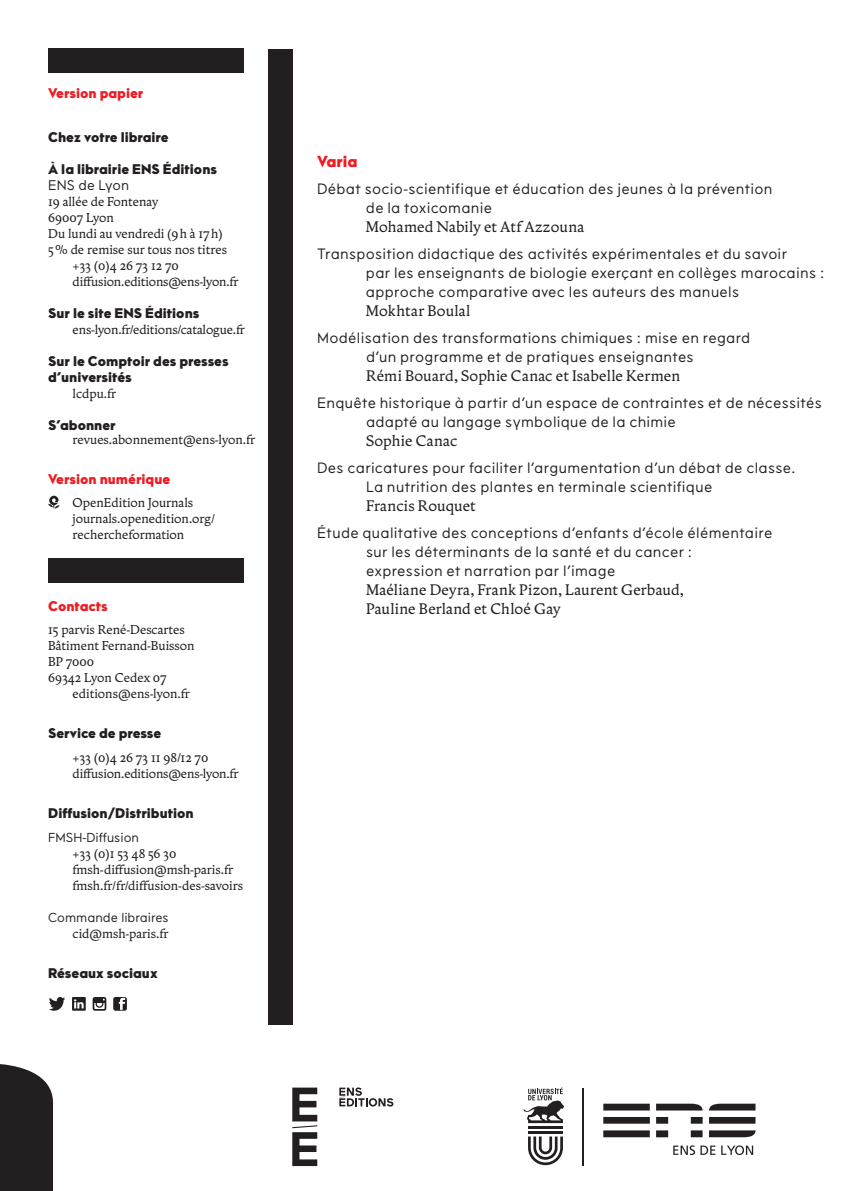
<style>
.page{position:relative;width:842px;height:1191px;background:#fff}
.page>*{position:absolute;margin:0;border:0;box-sizing:border-box;transform-origin:0 0}
.t1{font:16px "Maax ENS Black";color:#ee1d23}
.t2{font:15px/19px "Maax ENS";letter-spacing:.02em;color:#231f20}
.t3{font:15px/19px "Zenith ENS400 os 20";letter-spacing:.01em;color:#231f20}
.t4{font:14px/16px "Maax ENS Black";color:#231f20}
.t5{font:14px "Maax ENS Black";color:#ee1d23}
.t6{font:14px "Maax ENS";color:#231f20}
.t7{font:13px "Maax ENS";color:#231f20}
.t8{font:12.6px/16px "Zenith ENS400 os 20";color:#231f20}
</style>
<div class="page">
<svg style="left:528px;top:1136px;width:35px;height:29px"></svg>
<hr style="left:528px;top:1131px;width:35px;height:2px;background:#231f20">
<hr style="left:528px;top:1125px;width:35px;height:3px;background:#231f20">
<svg style="left:523px;top:1087px;width:41px;height:36px"></svg>
<hr style="left:582px;top:1088px;width:1px;height:78px;background:#231f20">
<svg style="left:603px;top:1103px;width:47px;height:34px"></svg>
<svg style="left:656px;top:1103px;width:47px;height:34px"></svg>
<svg style="left:709px;top:1103px;width:46px;height:34px"></svg>
<svg style="left:673px;top:1145px;width:42px;height:10px"></svg>
<svg style="left:721px;top:1145px;width:32px;height:10px"></svg>
<svg style="left:292px;top:1087px;width:25px;height:79px"></svg>
<svg style="left:339px;top:1087px;width:54px;height:19px"></svg>
<svg style="left:48px;top:496px;width:12px;height:12px"></svg>
<svg style="left:49px;top:997px;width:16px;height:13px"></svg>
<svg style="left:113px;top:997px;width:14px;height:13px"></svg>
<svg style="left:72px;top:997px;width:14px;height:13px"></svg>
<svg style="left:74px;top:999px;width:10px;height:9px"></svg>
<svg style="left:93px;top:997px;width:13px;height:13px"></svg>
<div style="left:268px;top:49px;width:25px;height:975px;background:#231f20"></div>
<svg style="left:0;top:1064px;width:53px;height:127px"></svg>
<div style="left:49px;top:49px;width:195px;height:24px;background:#231f20"></div>
<div style="left:49px;top:558px;width:195px;height:24px;background:#231f20"></div>
<p class="t5" style="left:48px;top:83px;width:97px">Version papier</p>
<p class="t4" style="left:48px;top:130px;width:122px">Chez votre libraire</p>
<p class="t4" style="left:48px;top:162px;width:171px">À la librairie ENS Éditions</p>
<p class="t6" style="left:48px;top:176px;width:82px">ENS de Lyon</p>
<p class="t8" style="left:48px;top:194px;width:112px">19 allée de Fontenay</p>
<p class="t8" style="left:48px;top:210px;width:67px">69007 Lyon</p>
<p class="t8" style="left:48px;top:226px;width:176px">Du lundi au vendredi (9 h à 17 h)</p>
<p class="t8" style="left:48px;top:242px;width:180px">5 % de remise sur tous nos titres</p>
<p class="t8" style="left:73px;top:258px;width:108px">+33 (0)4 26 73 12 70</p>
<p class="t8" style="left:73px;top:274px;width:167px">diffusion.editions@ens-lyon.fr</p>
<p class="t4" style="left:48px;top:306px;width:153px">Sur le site ENS Éditions</p>
<p class="t8" style="left:73px;top:322px;width:174px">ens-lyon.fr/editions/catalogue.fr</p>
<p class="t4" style="left:48px;top:354px;width:182px">Sur le Comptoir des presses d’universités</p>
<p class="t8" style="left:73px;top:386px;width:45px">lcdpu.fr</p>
<p class="t4" style="left:48px;top:418px;width:69px">S’abonner</p>
<p class="t8" style="left:73px;top:432px;width:184px">revues.abonnement@ens-lyon.fr</p>
<p class="t5" style="left:48px;top:469px;width:124px">Version numérique</p>
<p class="t8" style="left:73px;top:494px;width:144px">OpenEdition Journals journals.openedition.org/ rechercheformation</p>
<p class="t5" style="left:48px;top:596px;width:61px">Contacts</p>
<p class="t8" style="left:48px;top:621px;width:148px">15 parvis René-Descartes<br>Bâtiment Fernand-Buisson<br>BP 7000<br>69342 Lyon Cedex 07</p>
<p class="t8" style="left:73px;top:685px;width:119px">editions@ens-lyon.fr</p>
<p class="t4" style="left:48px;top:725px;width:115px">Service de presse</p>
<p class="t8" style="left:73px;top:749px;width:167px">+33 (0)4 26 73 11 98/12 70 diffusion.editions@ens-lyon.fr</p>
<p class="t4" style="left:48px;top:805px;width:147px">Diffusion/Distribution</p>
<p class="t7" style="left:48px;top:829px;width:92px">FMSH-Diffusion</p>
<p class="t8" style="left:73px;top:846px;width:172px">+33 (0)1 53 48 56 30 fmsh-diffusion@msh-paris.fr fmsh.fr/fr/diffusion-des-savoirs</p>
<p class="t7" style="left:48px;top:909px;width:122px">Commande libraires</p>
<p class="t8" style="left:73px;top:926px;width:97px">cid@msh-paris.fr</p>
<p class="t4" style="left:48px;top:965px;width:111px">Réseaux sociaux</p>
<p class="t1" style="left:317px;top:150px;width:42px">Varia</p>
<p class="t2" style="left:366px;top:180px;width:408px;text-indent:-49px">Débat socio-scientifique et éducation des jeunes à la prévention de la toxicomanie</p>
<p class="t3" style="left:366px;top:217px;width:220px">Mohamed Nabily et Atf Azzouna</p>
<p class="t2" style="left:366px;top:245px;width:460px;text-indent:-49px">Transposition didactique des activités expérimentales et du savoir<br>par les enseignants de biologie exerçant en collèges marocains : approche comparative avec les auteurs des manuels</p>
<p class="t3" style="left:366px;top:302px;width:106px">Mokhtar Boulal</p>
<p class="t2" style="left:317px;top:329px;width:435px;text-align:center">Modélisation des transformations chimiques : mise en regard d’un programme et de pratiques enseignantes</p>
<p class="t3" style="left:366px;top:367px;width:316px">Rémi Bouard, Sophie Canac et Isabelle Kermen</p>
<p class="t2" style="left:366px;top:394px;width:457px;text-indent:-49px">Enquête historique à partir d’un espace de contraintes et de nécessités adapté au langage symbolique de la chimie</p>
<p class="t3" style="left:366px;top:432px;width:93px">Sophie Canac</p>
<p class="t2" style="left:366px;top:459px;width:431px;text-indent:-49px">Des caricatures pour faciliter l’argumentation d’un débat de classe.<br>La nutrition des plantes en terminale scientifique</p>
<p class="t3" style="left:366px;top:497px;width:111px">Francis Rouquet</p>
<p class="t2" style="left:366px;top:524px;width:408px;text-indent:-49px">Étude qualitative des conceptions d’enfants d’école élémentaire sur les déterminants de la santé et du cancer : expression et narration par l’image</p>
<p class="t3" style="left:366px;top:581px;width:319px">Maéliane Deyra, Frank Pizon, Laurent Gerbaud,<br>Pauline Berland et Chloé Gay</p>
</div>
